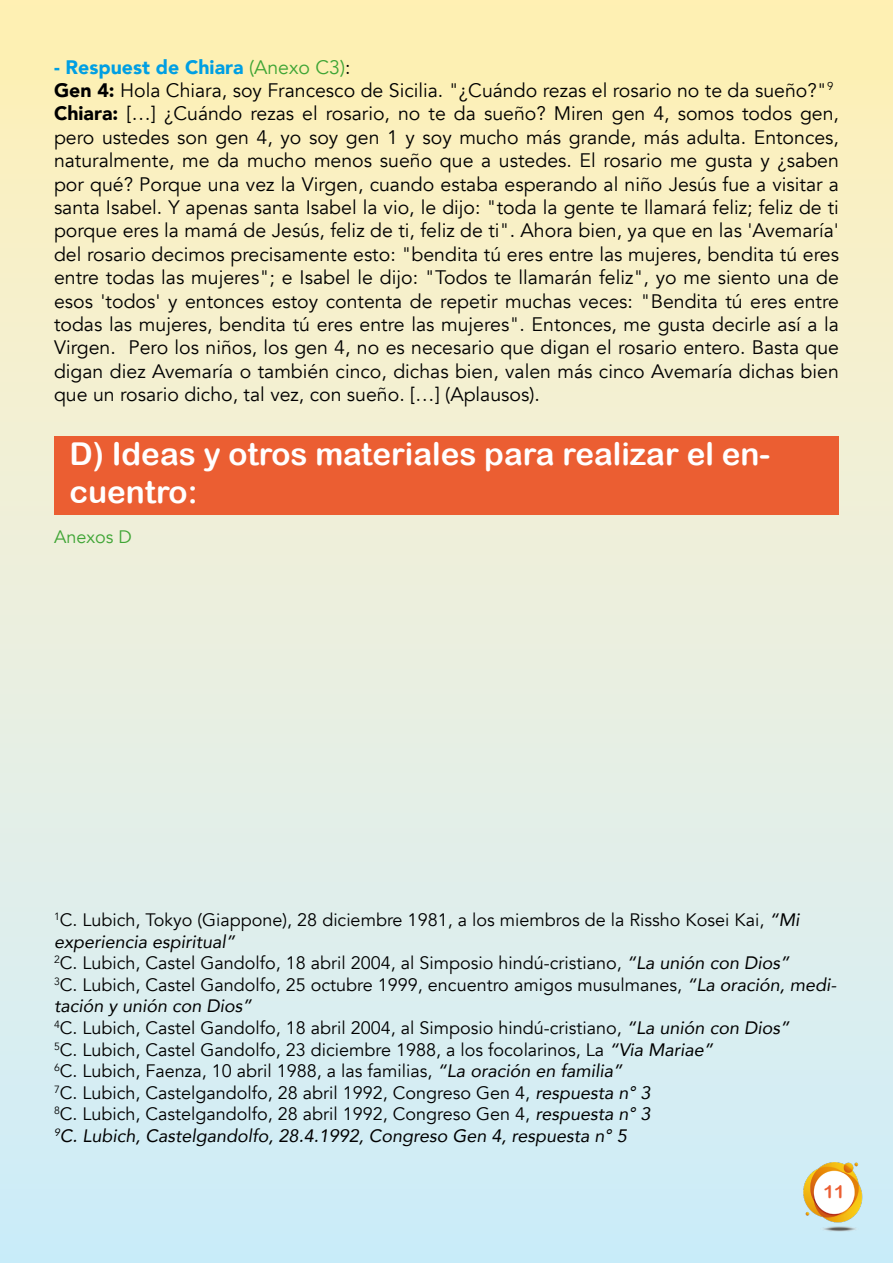
<style>
.page{position:relative;width:893px;height:1263px;background:#fff}
.page>*{position:absolute;margin:0;border:0;box-sizing:border-box;transform-origin:0 0}
.t1{font:31.5px/37.8px "Arial Rounded MT Bold";color:#fff}
.t2{font:19.5px/23.4px "Avenir";color:#000}
.t3{font:18px/21.6px "Avenir";color:#000}
.t4{font:18px "Avenir";color:#3fa535}
.t5{font:18px "Arial Rounded MT Bold";color:#eb5e32}
.s1{font-weight:900;color:#009fe3}
.s2{color:#3fa535}
.s3{font-weight:900}
.s4{font-style:italic}
</style>
<div class="page">
<div style="left:0;top:0;width:893px;height:1263px;background:linear-gradient(to bottom,#fff0b8,#cfedfe)"></div>
<svg style="left:0;top:0;width:1px;height:1263px"></svg>
<img style="left:804px;top:1162px;width:70px;height:71px">
<div style="left:54px;top:436px;width:785px;height:78px;background:#eb5e32"></div>
<p class="t2" style="left:54px;top:55px;width:787px"><span class="s1">- Respuest de Chiara</span> <span class="s2">(Anexo C3)</span>:<br><span class="s3">Gen 4:</span> Hola Chiara, soy Francesco de Sicilia. "¿Cuándo rezas el rosario no te da sueño?"<sup>9<br></sup><span class="s3">Chiara:</span> […] ¿Cuándo rezas el rosario, no te da sueño? Miren gen 4, somos todos gen, pero ustedes son gen 4, yo soy gen 1 y soy mucho más grande, más adulta. Entonces, naturalmente, me da mucho menos sueño que a ustedes. El rosario me gusta y ¿saben por qué? Porque una vez la Virgen, cuando estaba esperando al niño Jesús fue a visitar a santa Isabel. Y apenas santa Isabel la vio, le dijo: "toda la gente te llamará feliz; feliz de ti porque eres la mamá de Jesús, feliz de ti, feliz de ti". Ahora bien, ya que en las 'Avemaría' del rosario decimos precisamente esto: "bendita tú eres entre las mujeres, bendita tú eres entre todas las mujeres"; e Isabel le dijo: "Todos te llamarán feliz", yo me siento una de esos 'todos' y entonces estoy contenta de repetir muchas veces: "Bendita tú eres entre todas las mujeres, bendita tú eres entre las mujeres". Entonces, me gusta decirle así a la Virgen. Pero los niños, los gen 4, no es necesario que digan el rosario entero. Basta que digan diez Avemaría o también cinco, dichas bien, valen más cinco Avemaría dichas bien que un rosario dicho, tal vez, con sueño. […] (Aplausos).</p>
<h1 class="t1" style="left:69px;top:435px;width:702px">D) Ideas y otros materiales para realizar el en&shy;cuentro:</h1>
<p class="t4" style="left:54px;top:526px;width:79px">Anexos D</p>
<p class="t3" style="left:54px;top:909px;width:784px"><sup>1</sup>C. Lubich, Tokyo (Giappone), 28 diciembre 1981, a los miembros de la Rissho Kosei Kai, <span class="s4">“Mi experiencia espiritual”<br></span><sup>2</sup>C. Lubich, Castel Gandolfo, 18 abril 2004, al Simposio hindú-cristiano, <span class="s4">“La unión con Dios”<br></span><sup>3</sup>C. Lubich, Castel Gandolfo, 25 octubre 1999, encuentro amigos musulmanes, <span class="s4">“La oración, medi&shy;tación y unión con Dios”<br></span><sup>4</sup>C. Lubich, Castel Gandolfo, 18 abril 2004, al Simposio hindú-cristiano, <span class="s4">“La unión con Dios”<br></span><sup>5</sup>C. Lubich, Castel Gandolfo, 23 diciembre 1988, a los focolarinos, La <span class="s4">“Via Mariae”<br></span><sup>6</sup>C. Lubich, Faenza, 10 abril 1988, a las familias, <span class="s4">“La oración en familia”<br></span><sup>7</sup>C. Lubich, Castelgandolfo, 28 abril 1992, Congreso Gen 4, <span class="s4">respuesta n° 3<br></span><sup>8</sup>C. Lubich, Castelgandolfo, 28 abril 1992, Congreso Gen 4, <span class="s4">respuesta n° 3<br></span><sup>9</sup><span class="s4">C. Lubich, Castelgandolfo, 28.4.1992, Congreso Gen 4, respuesta n° 5</span></p>
<p class="t5" style="left:824px;top:1181px;width:23px">11</p>
</div>
